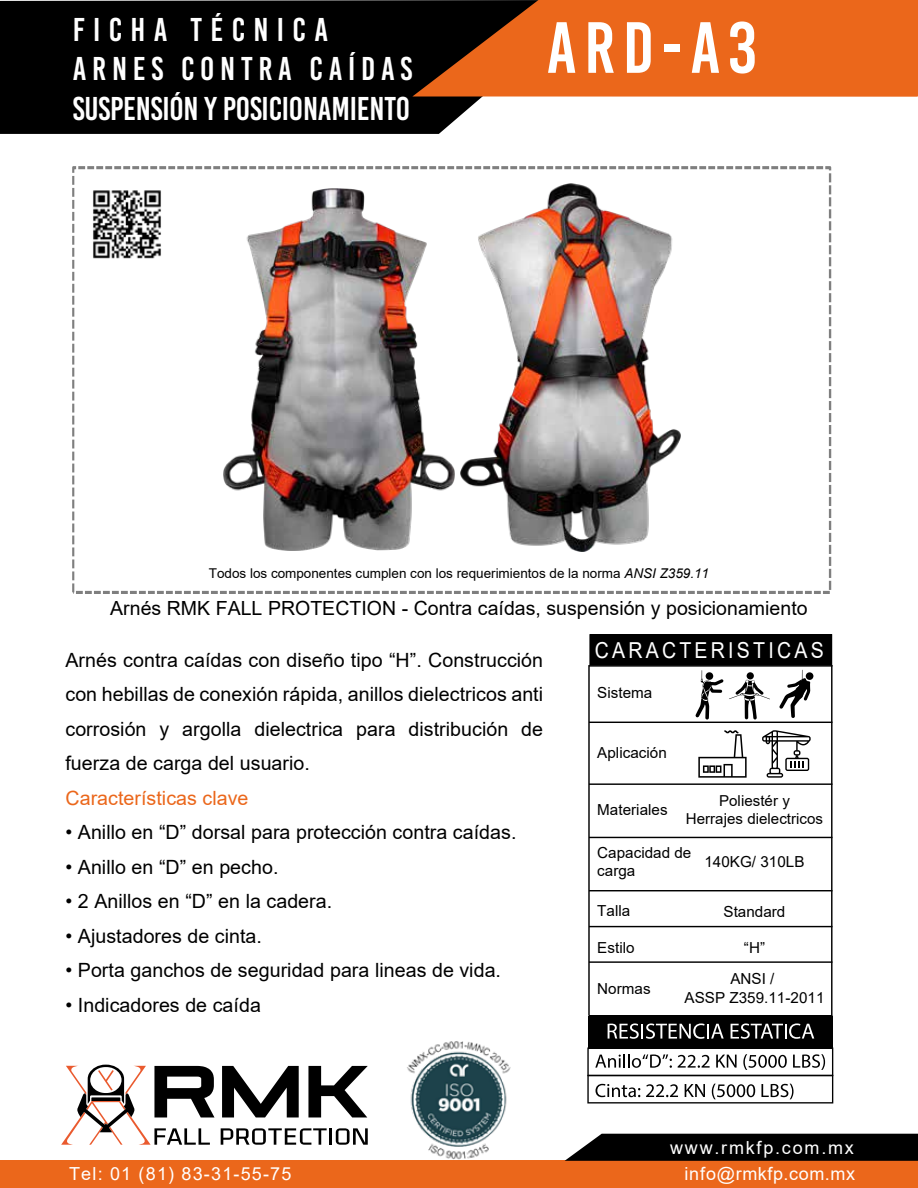
<style>
.page{position:relative;width:918px;height:1188px;background:#fff}
.page>*{position:absolute;margin:0;border:0;box-sizing:border-box;transform-origin:0 0}
.t1{font:72.3px "Bebas Kai";color:#fff}
.t2{font:33px/39.6px "Bebas Kai";letter-spacing:.175em;color:#fff}
.t3{font:22.05px "Arial";letter-spacing:.165em;color:#fff;scale:.89 1}
.t4{font:19.65px/34.5px "Arial";color:#000;text-align:justify}
.t5{font:19.65px "Arial";color:#eb671b}
.t6{font:19.5px "Arial";color:#000}
.t7{font:18px "Arial";letter-spacing:.065em;color:#fff}
.t8{font:18px "Arial";letter-spacing:.03em;color:#fff}
.t9{font:18px "Arial";letter-spacing:.1em;color:#fff}
.t10{font:15.15px/18.3px "Arial";color:#000;text-align:center}
.t11{font:13.5px "Arial";color:#000}
.s1{font-style:italic}
</style>
<div class="page">
<svg style="left:72px;top:166px;width:759px;height:428px"></svg>
<div style="left:0;top:1161px;width:918px;height:27px;background:#eb671b"></div>
<div style="left:0;top:0;width:482px;height:134px;background:#000"></div>
<svg style="left:412px;top:0;width:506px;height:97px;background:#cd5a18"></svg>
<img style="left:403px;top:1041px;width:112px;height:120px">
<svg style="left:565px;top:1134px;width:353px;height:27px;background:#0e0d0d"></svg>
<svg style="left:222px;top:1066px;width:77px;height:51px"></svg>
<svg style="left:308px;top:1066px;width:60px;height:51px"></svg>
<svg style="left:221px;top:1128px;width:147px;height:17px"></svg>
<svg style="left:61px;top:1065px;width:154px;height:80px"></svg>
<img style="left:91px;top:188px;width:71px;height:71px">
<img style="left:224px;top:189px;width:230px;height:361px">
<img style="left:461px;top:183px;width:220px;height:369px">
<hr style="left:589px;top:722px;width:243px;height:1px;background:#000">
<hr style="left:589px;top:783px;width:243px;height:2px;background:#000">
<hr style="left:589px;top:837px;width:243px;height:1px;background:#000">
<hr style="left:589px;top:890px;width:243px;height:1px;background:#000">
<hr style="left:588px;top:665px;width:2px;height:351px;background:#000">
<hr style="left:831px;top:665px;width:2px;height:351px;background:#000">
<hr style="left:589px;top:926px;width:243px;height:1px;background:#000">
<hr style="left:589px;top:1015px;width:243px;height:1px;background:#000">
<hr style="left:589px;top:961px;width:243px;height:2px;background:#000">
<svg style="left:698px;top:730px;width:49px;height:48px"></svg>
<svg style="left:762px;top:730px;width:49px;height:48px"></svg>
<svg style="left:589px;top:634px;width:243px;height:86px"></svg>
<div style="left:806px;top:672px;width:7px;height:8px;background:#000;border-radius:50%"></div>
<div style="left:588px;top:1016px;width:245px;height:32px;background:#010101"></div>
<svg style="left:608px;top:1023px;width:116px;height:16px"></svg>
<svg style="left:731px;top:1023px;width:83px;height:16px"></svg>
<svg style="left:587px;top:1047px;width:246px;height:57px"></svg>
<h2 class="t2" style="left:73px;top:10px;width:341px">FICHA TÉCNICA<br>ARNES CONTRA CAÍDAS<br>SUSPENSIÓN Y POSICIONAMIENTO</h2>
<h1 class="t1" style="left:547px;top:9px;width:212px">ARD-A3</h1>
<p class="t11" style="left:209px;top:564px;width:502px">Todos los componentes cumplen con los requerimientos de la norma <span class="s1">ANSI Z359.11</span></p>
<p class="t6" style="left:110px;top:595px;width:699px">Arnés RMK FALL PROTECTION - Contra caídas, suspensión y posicionamiento</p>
<p class="t4" style="left:65px;top:642px;width:479px">Arnés contra caídas con diseño tipo “H”. Construcción con hebillas de conexión rápida, anillos dielectricos anti corrosión y argolla dielectrica para distribución de fuerza de carga del usuario.</p>
<p class="t5" style="left:65px;top:784px;width:185px">Características clave</p>
<p class="t4" style="left:65px;top:815px;width:452px">• Anillo en “D” dorsal para protección contra caídas.</p>
<p class="t4" style="left:65px;top:849px;width:215px">• Anillo en “D” en pecho.</p>
<p class="t4" style="left:65px;top:884px;width:268px">• 2 Anillos en “D” en la cadera.</p>
<p class="t4" style="left:65px;top:919px;width:198px">• Ajustadores de cinta.</p>
<p class="t4" style="left:65px;top:953px;width:437px">• Porta ganchos de seguridad para lineas de vida.</p>
<p class="t4" style="left:65px;top:988px;width:197px">• Indicadores de caída</p>
<p class="t3" style="left:595px;top:635px;width:259px">CARACTERISTICAS</p>
<p class="t10" style="left:597px;top:684px;width:57px">Sistema</p>
<p class="t10" style="left:597px;top:743px;width:71px">Aplicación</p>
<p class="t10" style="left:686px;top:791px;width:139px">Poliestér y<br>Herrajes dielectricos</p>
<p class="t10" style="left:704px;top:852px;width:102px">140KG/ 310LB</p>
<p class="t10" style="left:724px;top:902px;width:63px">Standard</p>
<p class="t10" style="left:597px;top:801px;width:72px">Materiales</p>
<p class="t10" style="left:597px;top:843px;width:96px;text-align:left">Capacidad de carga</p>
<p class="t10" style="left:597px;top:902px;width:35px">Talla</p>
<p class="t10" style="left:597px;top:938px;width:39px">Estilo</p>
<p class="t10" style="left:744px;top:938px;width:23px">“H”</p>
<p class="t10" style="left:597px;top:979px;width:55px">Normas</p>
<p class="t10" style="left:685px;top:970px;width:141px">ANSI /<br>ASSP Z359.11-2011</p>
<p class="t7" style="left:69px;top:1162px;width:224px">Tel: 01 (81) 83-31-55-75</p>
<p class="t9" style="left:670px;top:1135px;width:185px">www.rmkfp.com.mx</p>
<p class="t8" style="left:684px;top:1162px;width:172px">info@rmkfp.com.mx</p>
</div>
